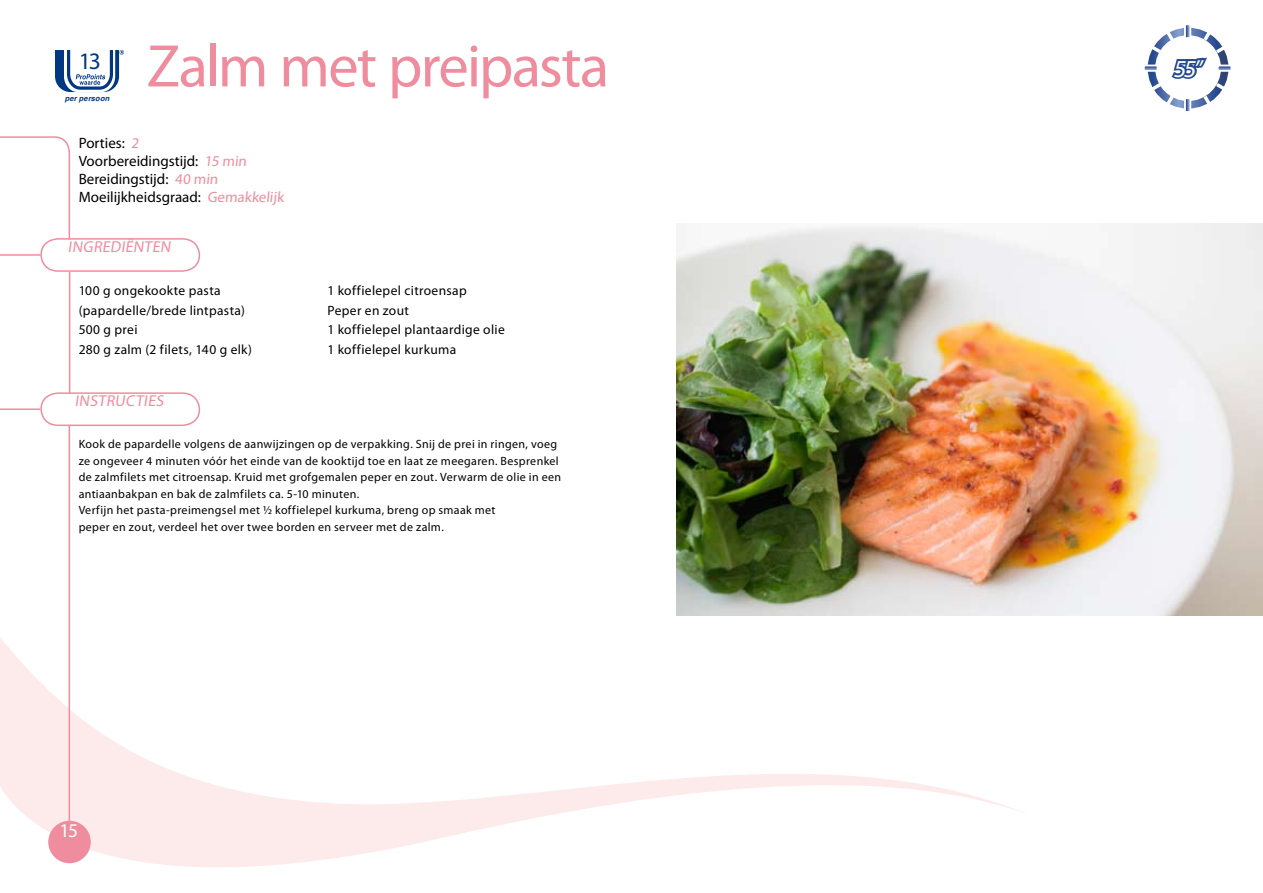
<style>
.page{position:relative;width:1263px;height:893px;background:#fff}
.page>*{position:absolute;margin:0;border:0;box-sizing:border-box;transform-origin:0 0}
.t1{font:60.6px "Myriad Pro";letter-spacing:-.03em;color:#ef8d9e}
.t2{font:24.3px "Myriad Pro";color:#fff}
.t3{font:23.7px "Myriad Pro";color:#003882}
.t4{font:19.5px "Myriad Pro";color:#fff}
.t5{font:15.9px "Myriad Pro";color:#ef8d9e}
.t6{font:15px/18px "Myriad Pro";color:#000}
.t7{font:13.5px/19.5px "Myriad Pro";letter-spacing:.025em;color:#000}
.t8{font:12px/16.5px "Myriad Pro";letter-spacing:.03em;color:#000}
.t9{font:italic 700 7.5px "Helvetica";letter-spacing:.025em;color:#003882}
.s1{color:#ef8d9e}
</style>
<div class="page">
<svg style="left:0;top:619px;width:1019px;height:248px"></svg>
<div style="left:48px;top:821px;width:43px;height:42px;background:#ef8d9e;border-radius:50%"></div>
<svg style="left:55px;top:50px;width:69px;height:42px"></svg>
<svg style="left:1144px;top:25px;width:87px;height:87px"></svg>
<svg style="left:40px;top:392px;width:161px;height:35px"></svg>
<hr style="left:0;top:408px;width:40px;height:2px;background:#ef8d9e">
<hr style="left:69px;top:272px;width:1px;height:122px;background:#ef8d9e">
<hr style="left:69px;top:425px;width:1px;height:401px;background:#ef8d9e">
<svg style="left:0;top:136px;width:201px;height:137px"></svg>
<img style="left:676px;top:223px;width:587px;height:392px">
<h1 class="t1" style="left:147px;top:29px;width:464px">Zalm met preipasta</h1>
<h3 class="t3" style="left:79px;top:46px;width:24px">13</h3>
<h2 class="t2" style="left:1173px;top:54px;width:35px">55’’</h2>
<p class="t9" style="left:65px;top:92px;width:46px">per persoon</p>
<p class="t6" style="left:79px;top:133px;width:208px">Porties: <span class="s1">2<br></span>Voorbereidingstijd: <span class="s1">15 min<br></span>Bereidingstijd: <span class="s1">40 min<br></span>Moeilijkheidsgraad: <span class="s1">Gemakkelijk</span></p>
<h3 class="t5" style="left:68px;top:236px;width:25px">Ingredi</h3>
<h3 class="t5" style="left:125px;top:236px;width:50px">ënten</h3>
<p class="t7" style="left:79px;top:281px;width:175px">100 g ongekookte pasta (papardelle/brede lintpasta)<br>500 g prei<br>280 g zalm (2 filets, 140 g elk)</p>
<h3 class="t5" style="left:75px;top:391px;width:77px">Instructies</h3>
<p class="t7" style="left:327px;top:281px;width:179px">1 koffielepel citroensap<br>Peper en zout<br>1 koffielepel plantaardige olie<br>1 koffielepel kurkuma</p>
<p class="t8" style="left:79px;top:436px;width:484px">Kook de papardelle volgens de aanwijzingen op de verpakking. Snij de prei in ringen, voeg ze ongeveer 4 minuten vóór het einde van de kooktijd toe en laat ze meegaren. Besprenkel de zalmfilets met citroensap. Kruid met grofgemalen peper en zout. Verwarm de olie in een antiaanbakpan en bak de zalmfilets ca. 5-10 minuten.<br>Verfijn het pasta-preimengsel met ½ koffielepel kurkuma, breng op smaak met<br>peper en zout, verdeel het over twee borden en serveer met de zalm.</p>
<h3 class="t4" style="left:60px;top:819px;width:20px">15</h3>
</div>
